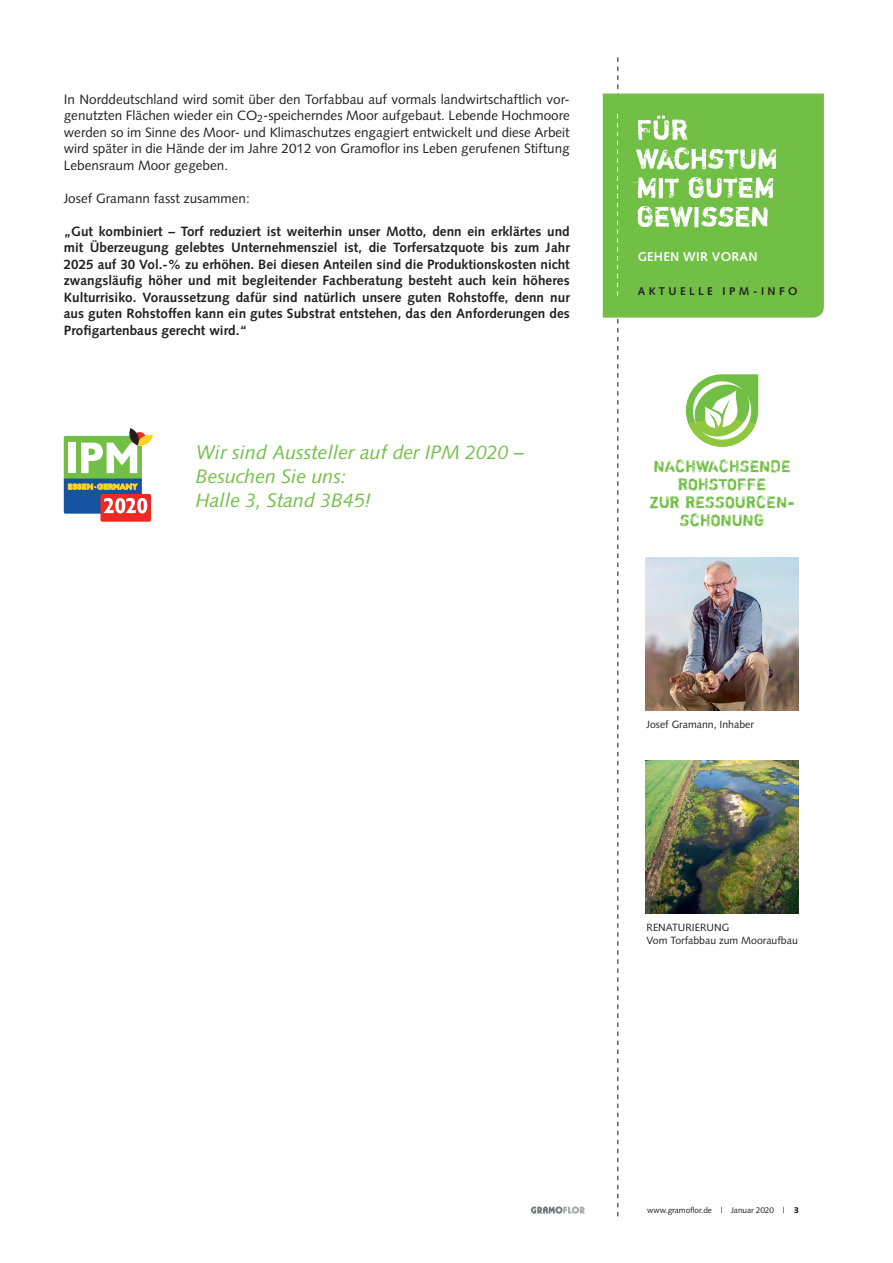
<style>
.page{position:relative;width:893px;height:1263px;background:#fff}
.page>*{position:absolute;margin:0;border:0;box-sizing:border-box;transform-origin:0 0}
.t1{font:italic 19.5px/24px "Syntax";color:#71bf44}
.t2{font:16.5px/18px "Shortcut";letter-spacing:.01em;color:#71bf44;text-align:center}
.t3{font:700 13.5px/16.5px "Syntax";letter-spacing:.005em;color:#231f20;text-align:justify}
.t4{font:13.5px/16.5px "Syntax";color:#231f20;text-align:justify}
.t5{font:700 12.75px "Syntax";letter-spacing:.02em;color:#fff}
.t6{font:700 11.25px "Syntax";letter-spacing:.3em;color:#231f20}
.t7{font:10.5px/13.5px "Syntax";color:#231f20}
.t8{font:8.25px "Syntax";letter-spacing:-.01em;color:#231f20}
.s1{font-weight:900}
</style>
<div class="page">
<img style="left:646px;top:760px;width:152px;height:153px">
<svg style="left:531px;top:1206px;width:54px;height:8px"></svg>
<svg style="left:686px;top:374px;width:72px;height:73px"></svg>
<div style="left:100px;top:494px;width:51px;height:28px;background:#ee2823;border-radius:2px"></div>
<svg style="left:64px;top:428px;width:89px;height:86px"></svg>
<div style="left:603px;top:94px;width:221px;height:224px;background:#71bf44"></div>
<svg style="left:617px;top:57px;width:1px;height:1159px"></svg>
<svg style="left:637px;top:206px;width:133px;height:21px"></svg>
<svg style="left:633px;top:147px;width:143px;height:51px"></svg>
<svg style="left:638px;top:116px;width:51px;height:24px"></svg>
<img style="left:646px;top:558px;width:152px;height:153px">
<p class="t4" style="left:64px;top:91px;width:507px">In Norddeutschland wird somit über den Torfabbau auf vormals landwirtschaftlich vor&shy;genutzten Flächen wieder ein CO<sub>2</sub>-speicherndes Moor aufgebaut. Lebende Hochmoore werden so im Sinne des Moor- und Klimaschutzes engagiert entwickelt und diese Arbeit wird später in die Hände der im Jahre 2012 von Gramoflor ins Leben gerufenen Stiftung Lebensraum Moor gegeben.</p>
<p class="t4" style="left:64px;top:190px;width:188px">Josef Gramann fasst zusammen:</p>
<p class="t3" style="left:64px;top:223px;width:508px">„Gut kombiniert – Torf reduziert ist weiterhin unser Motto, denn ein erklärtes und mit Überzeugung gelebtes Unternehmensziel ist, die Torfersatzquote bis zum Jahr 2025 auf 30 Vol.-% zu erhöhen. Bei diesen Anteilen sind die Produktionskosten nicht zwangsläufig höher und mit begleitender Fachberatung besteht auch kein höheres Kulturrisiko. Voraussetzung dafür sind natürlich unsere guten Rohstoffe, denn nur aus guten Rohstoffen kann ein gutes Substrat entstehen, das den Anforderungen des Profigartenbaus gerecht wird.“</p>
<h1 class="t1" style="left:196px;top:440px;width:330px">Wir sind Aussteller auf der IPM 2020 –<br>Besuchen Sie uns:<br>Halle 3, Stand 3B45!</h1>
<p class="t5" style="left:638px;top:249px;width:121px">GEHEN WIR VORAN</p>
<p class="t6" style="left:638px;top:285px;width:161px">AKTUELLE IPM-INFO</p>
<p class="t2" style="left:650px;top:456px;width:146px">NACHWACHSENDE<br>ROHSTOFFE<br>ZUR RESSOURCEN-<br>SCHONUNG</p>
<p class="t7" style="left:647px;top:718px;width:109px">Josef Gramann, Inhaber</p>
<p class="t7" style="left:647px;top:920px;width:153px">RENATURIERUNG<br>Vom Torfabbau zum Mooraufbau</p>
<p class="t8" style="left:647px;top:1205px;width:154px">www.gramoflor.de | Januar 2020 | <span class="s1">3</span></p>
</div>
